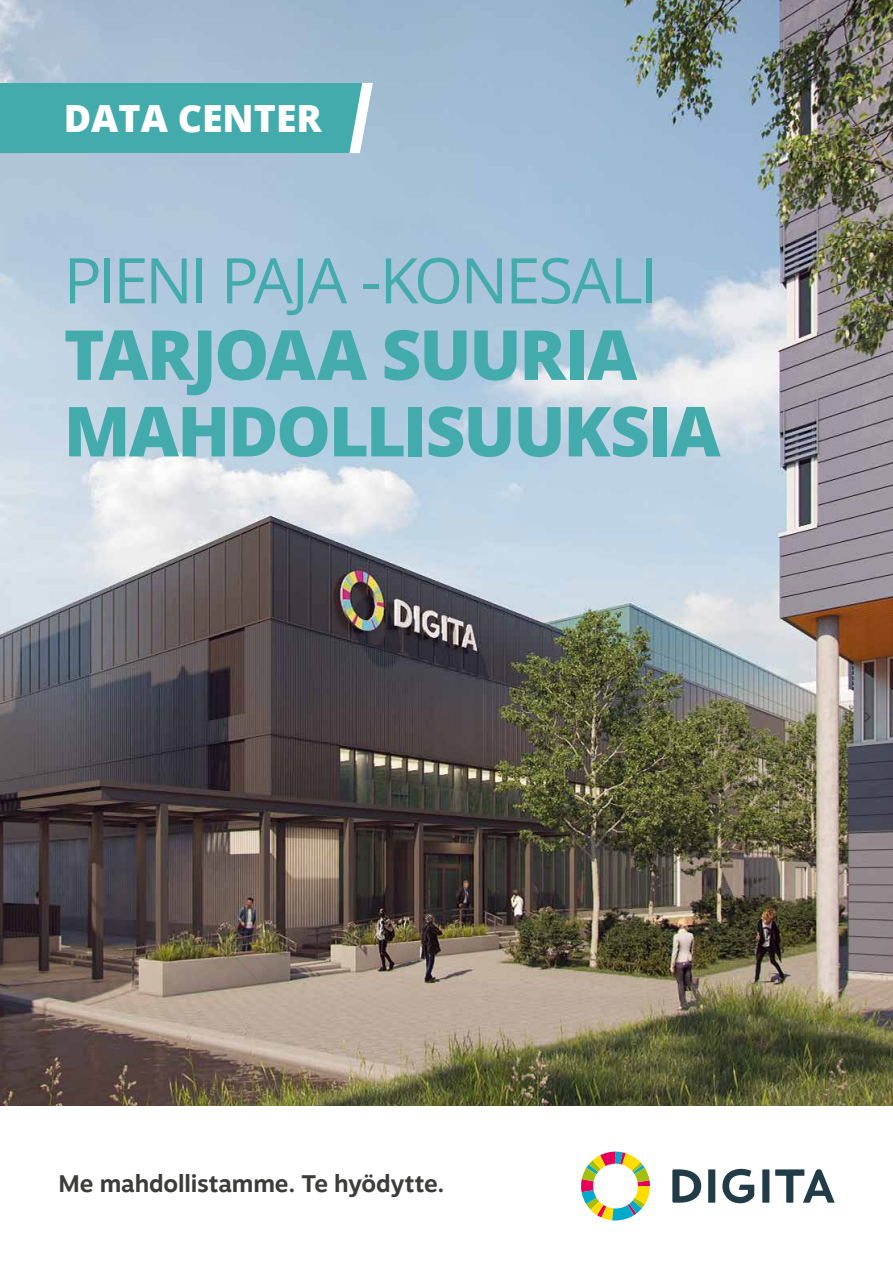
<style>
.page{position:relative;width:893px;height:1263px;background:#fff}
.page>*{position:absolute;margin:0;border:0;box-sizing:border-box;transform-origin:0 0}
.t1{font:800 69px/76.5px "Open Sans";letter-spacing:-.03em;color:#43abac}
.t2{font:63px "Open Sans";letter-spacing:-.04em;color:#43abac}
.t3{font:800 37.5px "Open Sans";color:#fff}
.t4{font:700 24px "Motiva Sans";letter-spacing:-.005em;color:#3c3c3b}
</style>
<div class="page">
<img style="left:0;top:0;width:893px;height:1106px">
<div style="left:0;top:83px;width:373px;height:70px;background:#43abac"></div>
<svg style="left:581px;top:1151px;width:69px;height:69px"></svg>
<svg style="left:672px;top:1169px;width:163px;height:34px"></svg>
<p class="t3" style="left:64px;top:90px;width:260px">DATA CENTER</p>
<p class="t2" style="left:64px;top:237px;width:596px">PIENI PAJA -KONESALI</p>
<p class="t1" style="left:64px;top:313px;width:658px">TARJOAA SUURIA<br>MAHDOLLISUUKSIA</p>
<p class="t4" style="left:58px;top:1166px;width:388px">Me mahdollistamme. Te hyödytte.</p>
</div>
